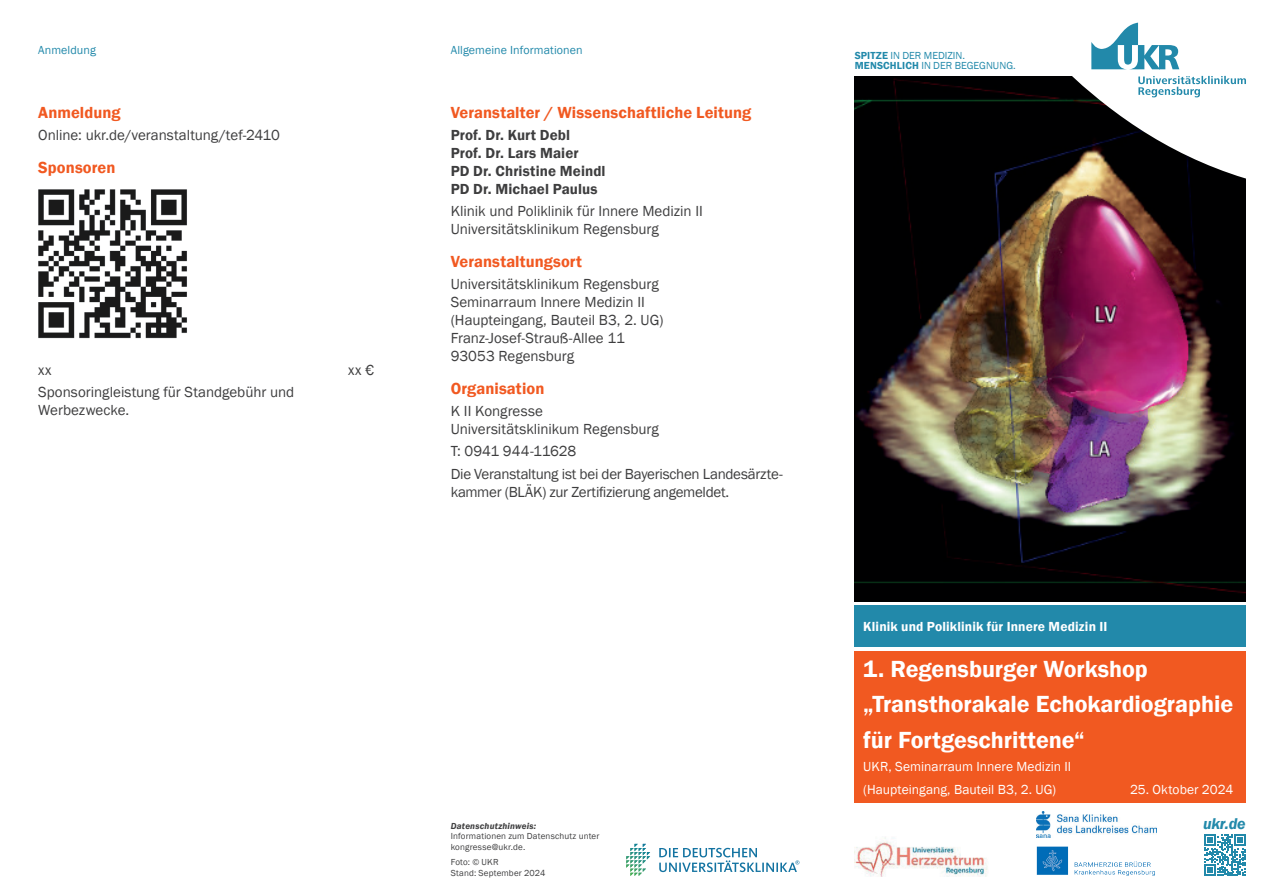
<style>
.page{position:relative;width:1263px;height:893px;background:#fff}
.page>*{position:absolute;margin:0;border:0;box-sizing:border-box;transform-origin:0 0}
.t1{font:600 24px/35.7px "Franklin Gothic";color:#fff}
.t2{font:600 16.5px "Franklin Gothic";letter-spacing:.005em;color:#f15921}
.t3{font:italic 600 16.05px "Franklin Gothic";color:#2289aa}
.t4{font:15px/18px "Franklin Gothic";letter-spacing:-.005em;color:#3e3e3f}
.t5{font:600 15px/18px "Franklin Gothic";letter-spacing:.005em;color:#3e3e3f}
.t6{font:13.5px/23.1px "Franklin Gothic";color:#fff}
.t7{font:600 13.5px "Franklin Gothic";letter-spacing:.01em;color:#fff}
.t8{font:12px "Franklin Gothic";letter-spacing:.005em;color:#2289aa}
.t9{font:10.5px/10.5px "Franklin Gothic";color:#2289aa}
.t10{font:9px/10.8px "Franklin Gothic";letter-spacing:.015em;color:#3e3e3f}
.t11{font:italic 600 9px "Franklin Gothic";letter-spacing:.025em;color:#3e3e3f}
.s1{font-weight:600}
</style>
<div class="page">
<img style="left:855px;top:77px;width:391px;height:524px">
<div style="left:855px;top:651px;width:391px;height:152px;background:#f15921"></div>
<div style="left:855px;top:606px;width:391px;height:41px;background:#2289aa"></div>
<svg style="left:999px;top:22px;width:247px;height:161px"></svg>
<svg style="left:1138px;top:76px;width:108px;height:21px"></svg>
<svg style="left:1091px;top:23px;width:88px;height:46px"></svg>
<svg style="left:1204px;top:834px;width:42px;height:42px"></svg>
<svg style="left:626px;top:844px;width:24px;height:32px"></svg>
<svg style="left:659px;top:848px;width:140px;height:24px"></svg>
<img style="left:1036px;top:846px;width:119px;height:30px">
<img style="left:1036px;top:812px;width:120px;height:25px">
<img style="left:855px;top:837px;width:133px;height:39px">
<img style="left:38px;top:189px;width:149px;height:150px">
<p class="t8" style="left:38px;top:43px;width:59px">Anmeldung</p>
<p class="t2" style="left:38px;top:102px;width:84px">Anmeldung</p>
<p class="t4" style="left:38px;top:126px;width:243px">Online: ukr.de/veranstaltung/tef-2410</p>
<p class="t2" style="left:38px;top:157px;width:79px">Sponsoren</p>
<p class="t4" style="left:38px;top:361px;width:15px">xx</p>
<p class="t4" style="left:348px;top:361px;width:27px">xx €</p>
<p class="t4" style="left:38px;top:383px;width:257px">Sponsoringleistung für Standgebühr und<br>Werbezwecke.</p>
<p class="t8" style="left:451px;top:43px;width:133px">Allgemeine Informationen</p>
<p class="t2" style="left:451px;top:102px;width:302px">Veranstalter / Wissenschaftliche Leitung</p>
<p class="t5" style="left:451px;top:126px;width:156px">Prof. Dr. Kurt Debl<br>Prof. Dr. Lars Maier<br>PD Dr. Christine Meindl<br>PD Dr. Michael Paulus</p>
<p class="t4" style="left:451px;top:203px;width:254px">Klinik und Poliklinik für Innere Medizin II<br>Universitätsklinikum Regensburg</p>
<p class="t2" style="left:451px;top:251px;width:133px">Veranstaltungsort</p>
<p class="t4" style="left:451px;top:275px;width:214px">Universitätsklinikum Regensburg<br>Seminarraum Innere Medizin II (Haupteingang, Bauteil B3, 2. UG)<br>Franz-Josef-Strauß-Allee 11<br>93053 Regensburg</p>
<p class="t2" style="left:451px;top:378px;width:95px">Organisation</p>
<p class="t4" style="left:451px;top:402px;width:210px">K II Kongresse<br>Universitätsklinikum Regensburg</p>
<p class="t4" style="left:451px;top:440px;width:334px;line-height:22.2px">T: 0941 944-11628<br>Die Veranstaltung ist bei der Bayerischen Landesärzte-</p>
<p class="t4" style="left:451px;top:483px;width:280px">kammer (BLÄK) zur Zertifizierung angemeldet.</p>
<p class="t11" style="left:451px;top:820px;width:87px">Datenschutzhinweis:</p>
<p class="t10" style="left:451px;top:831px;width:150px">Informationen zum Datenschutz unter kongresse@ukr.de.</p>
<p class="t10" style="left:451px;top:857px;width:96px">Foto: © UKR<br>Stand: September 2024</p>
<p class="t9" style="left:855px;top:50px;width:163px"><span class="s1">SPITZE</span> IN DER MEDIZIN.<br><span class="s1">MENSCHLICH</span> IN DER BEGEGNUNG.</p>
<p class="t7" style="left:863px;top:618px;width:246px">Klinik und Poliklinik für Innere Medizin II</p>
<h1 class="t1" style="left:863px;top:651px;width:371px">1. Regensburger Workshop „Transthorakale Echokardiographie für Fortgeschrittene“</h1>
<p class="t6" style="left:863px;top:755px;width:209px">UKR, Seminarraum Innere Medizin II (Haupteingang, Bauteil B3, 2. UG)</p>
<p class="t6" style="left:1130px;top:778px;width:105px">25. Oktober 2024</p>
<p class="t3" style="left:1203px;top:813px;width:44px">ukr.de</p>
</div>
